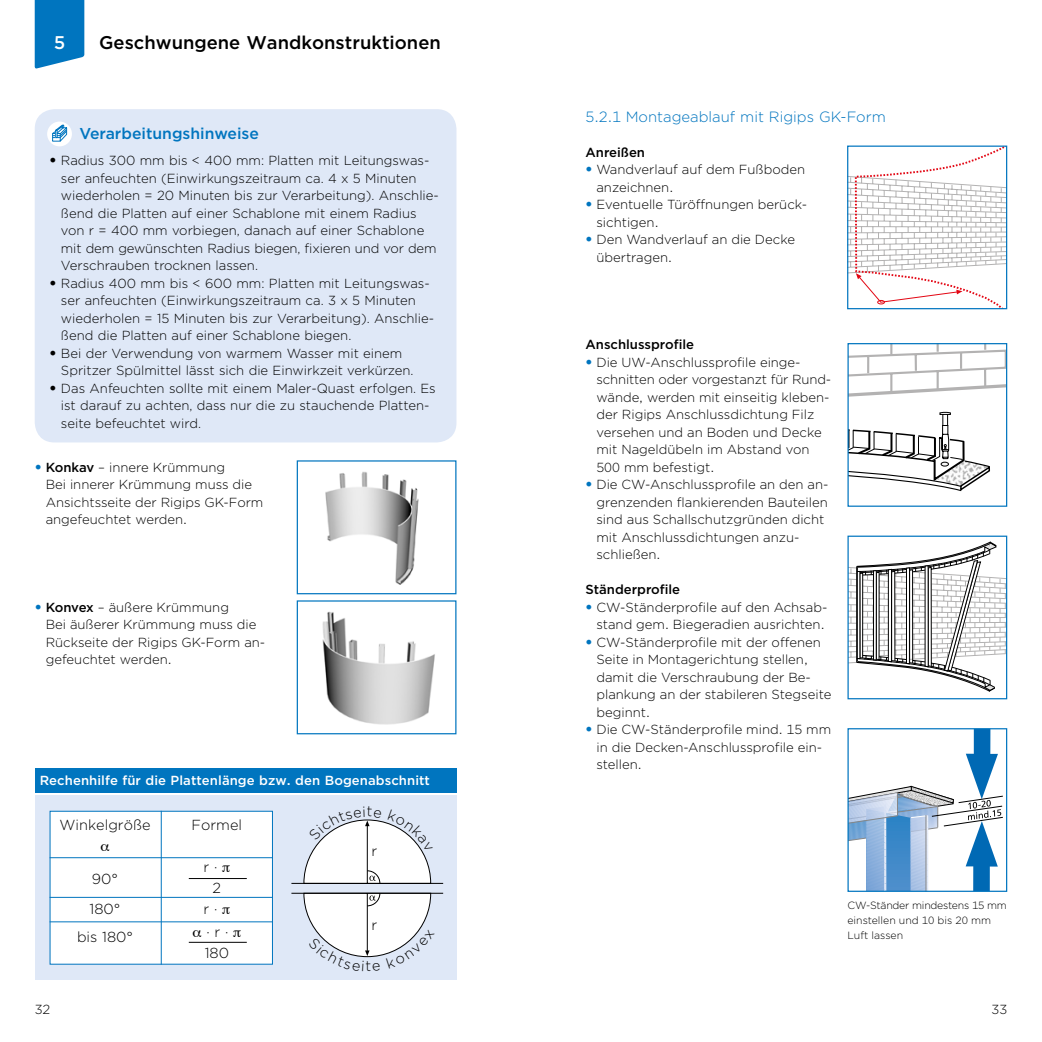
<style>
.page{position:relative;width:1042px;height:1042px;background:#fff}
.page>*{position:absolute;margin:0;border:0;box-sizing:border-box;transform-origin:0 0}
.t1{font:500 18.38px "Gotham";color:#000}
.t2{font:500 18.38px "Gotham";color:#fff}
.t3{font:500 15.75px "Gotham";color:#0075bf}
.t4{font:300 14.88px "Gotham";color:#0075bf}
.t5{font:300 14.53px/21px "Gotham";color:#000}
.t6{font:300 13.12px/17.5px "Gotham";color:#000}
.t7{font:500 13.12px "Gotham";letter-spacing:.005em;color:#fff}
.t8{font:500 13.12px "Gotham";color:#000}
.t9{font:300 10.5px/14.9px "Gotham";letter-spacing:-.005em;color:#000}
.s1{font-weight:900;font-size:14px}
.s2{font-weight:900;font-size:14px;color:#0075bf}
.s3{font-weight:500}
</style>
<div class="page">
<svg style="left:35px;top:0;width:49px;height:69px;background:#1781c4"></svg>
<img style="left:322px;top:611px;width:113px;height:114px">
<div style="left:297px;top:600px;width:159px;height:134px;border:1px solid #0075bf"></div>
<img style="left:325px;top:471px;width:94px;height:114px">
<div style="left:297px;top:460px;width:159px;height:134px;border:1px solid #0075bf"></div>
<div style="left:35px;top:795px;width:421px;height:184px;background:#dfe8f7"></div>
<div style="left:50px;top:811px;width:223px;height:153px;background:#fff;border:1px solid #0075bf"></div>
<hr style="left:189px;top:942px;width:58px;height:1px;background:#000">
<hr style="left:189px;top:878px;width:58px;height:1px;background:#000">
<hr style="left:50px;top:857px;width:223px;height:1px;background:#0075bf">
<hr style="left:50px;top:897px;width:223px;height:1px;background:#0075bf">
<hr style="left:50px;top:921px;width:223px;height:1px;background:#0075bf">
<hr style="left:161px;top:811px;width:1px;height:153px;background:#0075bf">
<div style="left:35px;top:767px;width:421px;height:25px;background:#0075bf"></div>
<svg style="left:849px;top:345px;width:156px;height:147px"></svg>
<div style="left:847px;top:343px;width:160px;height:164px;border:1px solid #0075bf"></div>
<svg style="left:849px;top:541px;width:159px;height:151px"></svg>
<div style="left:847px;top:535px;width:160px;height:164px;border:1px solid #0075bf"></div>
<svg style="left:849px;top:146px;width:159px;height:163px"></svg>
<div style="left:847px;top:146px;width:160px;height:163px;border:1px solid #0075bf"></div>
<svg style="left:849px;top:730px;width:154px;height:160px"></svg>
<div style="left:847px;top:728px;width:160px;height:164px;border:1px solid #0075bf"></div>
<hr style="left:291px;top:883px;width:152px;height:1px;background:#000">
<hr style="left:291px;top:893px;width:152px;height:1px;background:#000">
<div style="left:35px;top:109px;width:421px;height:333px;background:#dfe8f7;border-radius:20px"></div>
<div style="left:47px;top:122px;width:25px;height:24px;background:#fff;border-radius:50%"></div>
<svg style="left:52px;top:125px;width:16px;height:17px"></svg>
<svg style="left:303px;top:819px;width:130px;height:65px"></svg>
<svg style="left:303px;top:892px;width:131px;height:66px"></svg>
<h1 class="t2" style="left:54px;top:31px;width:13px">5</h1>
<h1 class="t1" style="left:99px;top:31px;width:343px">Geschwungene Wandkonstruktionen</h1>
<p class="t3" style="left:79px;top:123px;width:181px">Verarbeitungshinweise</p>
<p class="t6" style="left:61px;top:151px;width:379px;text-indent:-11px"><span class="s1">•</span> Radius 300 mm bis &lt; 400 mm: Platten mit Leitungswas&shy;ser anfeuchten (Einwirkungszeitraum ca. 4 x 5 Minuten wiederholen = 20 Minuten bis zur Verarbeitung). Anschlie&shy;ßend die Platten auf einer Schablone mit einem Radius von r = 400 mm vorbiegen, danach auf einer Schablone mit dem gewünschten Radius biegen, fixieren und vor dem Verschrauben trocknen lassen.</p>
<p class="t6" style="left:61px;top:274px;width:375px;text-indent:-11px"><span class="s1">•</span> Radius 400 mm bis &lt; 600 mm: Platten mit Leitungswas&shy;ser anfeuchten (Einwirkungszeitraum ca. 3 x 5 Minuten wiederholen = 15 Minuten bis zur Verarbeitung). Anschlie&shy;ßend die Platten auf einer Schablone biegen.</p>
<p class="t6" style="left:61px;top:344px;width:354px;text-indent:-11px"><span class="s1">•</span> Bei der Verwendung von warmem Wasser mit einem<br>Spritzer Spülmittel lässt sich die Einwirkzeit verkürzen.</p>
<p class="t6" style="left:61px;top:379px;width:376px;text-indent:-11px"><span class="s1">•</span> Das Anfeuchten sollte mit einem Maler-Quast erfolgen. Es ist darauf zu achten, dass nur die zu stauchende Platten&shy;seite befeuchtet wird.</p>
<p class="t6" style="left:46px;top:458px;width:219px;text-indent:-11px"><span class="s2">•</span> <span class="s3">Konkav</span> – innere Krümmung<br>Bei innerer Krümmung muss die<br>Ansichtsseite der Rigips GK-Form angefeuchtet werden.</p>
<p class="t6" style="left:46px;top:598px;width:219px;text-indent:-11px"><span class="s2">•</span> <span class="s3">Konvex</span> – äußere Krümmung<br>Bei äußerer Krümmung muss die<br>Rückseite der Rigips GK-Form an&shy;gefeuchtet werden.</p>
<p class="t7" style="left:40px;top:772px;width:392px">Rechenhilfe für die Plattenlänge bzw. den Bogenabschnitt</p>
<p class="t5" style="left:60px;top:813px;width:92px">Winkelgröße</p>
<p class="t5" style="left:90px;top:863px;width:32px;line-height:29.8px">90°<br>180°</p>
<p class="t5" style="left:77px;top:925px;width:58px">bis 180°</p>
<p class="t5" style="left:192px;top:813px;width:52px">Formel</p>
<p class="t5" style="left:203px;top:855px;width:19px;text-align:right">r ·<br>2 r ·</p>
<p class="t5" style="left:205px;top:921px;width:26px">· r ·<br>180</p>
<p class="t5" style="left:371px;top:840px;width:7px">r</p>
<p class="t5" style="left:371px;top:914px;width:7px">r</p>
<p class="t4" style="left:585px;top:107px;width:302px">5.2.1 Montageablauf mit Rigips GK-Form</p>
<p class="t8" style="left:585px;top:143px;width:61px">Anreißen</p>
<p class="t6" style="left:596px;top:160px;width:210px;text-indent:-11px"><span class="s2">•</span> Wandverlauf auf dem Fußboden anzeichnen.</p>
<p class="t6" style="left:596px;top:195px;width:210px;text-indent:-11px"><span class="s2">•</span> Eventuelle Türöffnungen berück&shy;sichtigen.</p>
<p class="t6" style="left:596px;top:230px;width:200px;text-indent:-11px"><span class="s2">•</span> Den Wandverlauf an die Decke übertragen.</p>
<p class="t8" style="left:585px;top:336px;width:110px">Anschlussprofile</p>
<p class="t6" style="left:596px;top:353px;width:235px;text-indent:-11px"><span class="s2">•</span> Die UW-Anschlussprofile einge&shy;schnitten oder vorgestanzt für Rund-- wände, werden mit einseitig kleben&shy;der Rigips Anschlussdichtung Filz versehen und an Boden und Decke mit Nageldübeln im Abstand von<br>500 mm befestigt.</p>
<p class="t6" style="left:596px;top:475px;width:233px;text-indent:-11px"><span class="s2">•</span> Die CW-Anschlussprofile an den an&shy;grenzenden flankierenden Bauteilen sind aus Schallschutzgründen dicht mit Anschlussdichtungen anzu&shy;schließen.</p>
<p class="t8" style="left:585px;top:581px;width:96px">Ständerprofile</p>
<p class="t6" style="left:585px;top:598px;width:243px;text-align:right"><span class="s2">•</span> CW-Ständerprofile auf den Achsab&shy;stand gem. Biegeradien ausrichten.</p>
<p class="t6" style="left:596px;top:633px;width:236px;text-indent:-11px"><span class="s2">•</span> CW-Ständerprofile mit der offenen<br>Seite in Montagerichtung stellen, damit die Verschraubung der Be&shy;plankung an der stabileren Stegseite beginnt.</p>
<p class="t6" style="left:596px;top:720px;width:236px;text-indent:-11px"><span class="s2">•</span> Die CW-Ständerprofile mind. 15 mm in die Decken-Anschlussprofile ein&shy;stellen.</p>
<p class="t9" style="left:847px;top:898px;width:161px">CW-Ständer mindestens 15 mm einstellen und 10 bis 20 mm<br>Luft lassen</p>
<p class="t6" style="left:35px;top:1000px;width:17px">32</p>
<p class="t6" style="left:991px;top:1000px;width:17px">33</p>
</div>
